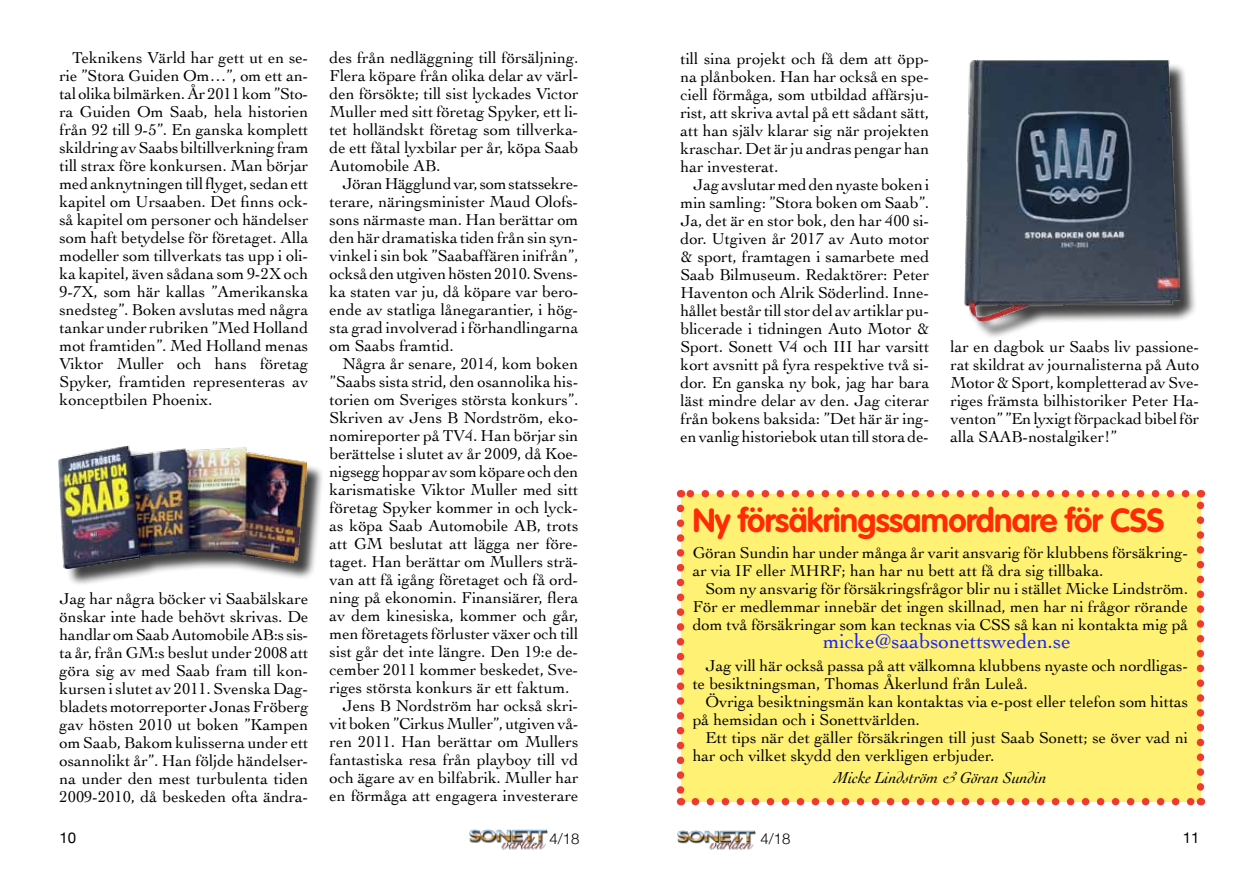
<style>
.page{position:relative;width:1259px;height:893px;background:#fff}
.page>*{position:absolute;margin:0;border:0;box-sizing:border-box;transform-origin:0 0}
.t1{font:700 33px "VAG Rounded";letter-spacing:-.02em;color:#ff2b06}
.t2{font:21px "Cochin";color:#1922fb}
.t3{font:16.5px/18px "Cochin";color:#000;text-align:justify}
.t4{font:italic 16.5px "Cochin";color:#000}
.t5{font:300 15px "Helvetica Neue";color:#000}
.t6{font:15px "Helvetica Neue";color:#000}
</style>
<div class="page">
<img style="left:469px;top:830px;width:78px;height:20px">
<img style="left:677px;top:830px;width:78px;height:20px">
<div style="left:61px;top:449px;width:263px;height:138px;background:#000;opacity:.75"></div>
<img style="left:58px;top:446px;width:248px;height:123px">
<div style="left:967px;top:63px;width:229px;height:276px;background:#000;opacity:.75"></div>
<img style="left:965px;top:60px;width:214px;height:262px">
<div style="left:680px;top:494px;width:520px;height:308px;background:#fff173"></div>
<svg style="left:695px;top:798px;width:498px;height:7px"></svg>
<svg style="left:688px;top:490px;width:497px;height:7px"></svg>
<svg style="left:677px;top:508px;width:7px;height:297px"></svg>
<svg style="left:1196px;top:490px;width:8px;height:297px"></svg>
<p class="t3" style="left:60px;top:48px;width:250px;text-indent:13px">Teknikens Värld har gett ut en se&shy;rie ”Stora Guiden Om…”, om ett an&shy;tal olika bilmärken. År 2011 kom ”Sto&shy;ra Guiden Om Saab, hela historien från 92 till 9-5”. En ganska komplett skildring av Saabs biltillverkning fram till strax före konkursen. Man börjar med anknytningen till flyget, sedan ett kapitel om Ursaaben. Det finns ock&shy;så kapitel om personer och händelser som haft betydelse för företaget. Alla modeller som tillverkats tas upp i oli&shy;ka kapitel, även sådana som 9-2X och 9-7X, som här kallas ”Amerikanska snedsteg”. Boken avslutas med några tankar under rubriken ”Med Holland mot framtiden”. Med Holland menas Viktor Muller och hans företag Spyker, framtiden representeras av konceptbilen Phoenix.</p>
<p class="t3" style="left:330px;top:48px;width:250px">des från nedläggning till försäljning.<br>Flera köpare från olika delar av värl&shy;den försökte; till sist lyckades Victor Muller med sitt företag Spyker, ett li&shy;tet holländskt företag som tillverka&shy;de ett fåtal lyxbilar per år, köpa Saab Automobile AB.</p>
<p class="t3" style="left:330px;top:174px;width:250px;text-indent:13px">Jöran Hägglund var, som statssekre&shy;terare, näringsminister Maud Olofs&shy;sons närmaste man. Han berättar om den här dramatiska tiden från sin syn&shy;vinkel i sin bok ”Saabaffären inifrån”, också den utgiven hösten 2010. Svens&shy;ka staten var ju, då köpare var bero&shy;ende av statliga lånegarantier, i hög&shy;sta grad involverad i förhandlingarna om Saabs framtid.</p>
<p class="t3" style="left:342px;top:354px;width:237px">Några år senare, 2014, kom boken</p>
<p class="t3" style="left:330px;top:372px;width:250px">”Saabs sista strid, den osannolika his-</p>
<p class="t3" style="left:330px;top:390px;width:250px">torien om Sveriges största konkurs”.</p>
<p class="t3" style="left:330px;top:408px;width:250px">Skriven av Jens B Nordström, eko-</p>
<p class="t3" style="left:330px;top:426px;width:250px">nomireporter på TV4. Han börjar sin</p>
<p class="t3" style="left:330px;top:444px;width:250px">berättelse i slutet av år 2009, då Koe-</p>
<p class="t3" style="left:330px;top:462px;width:250px">nigsegg hoppar av som köpare och den</p>
<p class="t3" style="left:330px;top:480px;width:250px">karismatiske Viktor Muller med sitt</p>
<p class="t3" style="left:330px;top:498px;width:250px">företag Spyker kommer in och lyck-</p>
<p class="t3" style="left:330px;top:516px;width:250px">as köpa Saab Automobile AB, trots</p>
<p class="t3" style="left:330px;top:534px;width:250px">att GM beslutat att lägga ner före-</p>
<p class="t3" style="left:330px;top:552px;width:250px">taget. Han berättar om Mullers strä-</p>
<p class="t3" style="left:330px;top:570px;width:250px">van att få igång företaget och få ord-</p>
<p class="t3" style="left:330px;top:588px;width:250px">ning på ekonomin. Finansiärer, flera</p>
<p class="t3" style="left:330px;top:606px;width:250px">av dem kinesiska, kommer och går,</p>
<p class="t3" style="left:330px;top:624px;width:250px">men företagets förluster växer och till</p>
<p class="t3" style="left:330px;top:642px;width:250px">sist går det inte längre. Den 19:e de-</p>
<p class="t3" style="left:330px;top:660px;width:250px">cember 2011 kommer beskedet, Sve-</p>
<p class="t3" style="left:330px;top:678px;width:241px">riges största konkurs är ett faktum.</p>
<p class="t3" style="left:342px;top:696px;width:237px">Jens B Nordström har också skri-</p>
<p class="t3" style="left:330px;top:714px;width:250px">vit boken ”Cirkus Muller”, utgiven vå-</p>
<p class="t3" style="left:330px;top:732px;width:250px">ren 2011. Han berättar om Mullers</p>
<p class="t3" style="left:330px;top:750px;width:250px">fantastiska resa från playboy till vd</p>
<p class="t3" style="left:330px;top:768px;width:250px">och ägare av en bilfabrik. Muller har</p>
<p class="t3" style="left:330px;top:786px;width:250px">en förmåga att engagera investerare</p>
<p class="t3" style="left:60px;top:589px;width:250px">Jag har några böcker vi Saabälskare önskar inte hade behövt skrivas. De handlar om Saab Automobile AB:s sis&shy;ta år, från GM:s beslut under 2008 att göra sig av med Saab fram till kon&shy;kursen i slutet av 2011. Svenska Dag&shy;bladets motorreporter Jonas Fröberg gav hösten 2010 ut boken ”Kampen om Saab, Bakom kulisserna under ett osannolikt år”. Han följde händelser&shy;na under den mest turbulenta tiden 2009-2010, då beskeden ofta ändra-</p>
<p class="t3" style="left:680px;top:49px;width:250px">till sina projekt och få dem att öpp&shy;na plånboken. Han har också en spe&shy;ciell förmåga, som utbildad affärsju&shy;rist, att skriva avtal på ett sådant sätt, att han själv klarar sig när projekten kraschar. Det är ju andras pengar han har investerat.</p>
<p class="t3" style="left:680px;top:175px;width:250px;text-indent:13px">Jag avslutar med den nyaste boken i min samling: ”Stora boken om Saab”.<br>Ja, det är en stor bok, den har 400 si&shy;dor. Utgiven år 2017 av Auto motor &amp; sport, framtagen i samarbete med Saab Bilmuseum. Redaktörer: Peter Haventon och Alrik Söderlind. Inne&shy;hållet består till stor del av artiklar pu&shy;blicerade i tidningen Auto Motor &amp; Sport. Sonett V4 och III har varsitt kort avsnitt på fyra respektive två si&shy;dor. En ganska ny bok, jag har bara läst mindre delar av den. Jag citerar från bokens baksida: ”Det här är ing&shy;en vanlig historiebok utan till stora de-</p>
<p class="t3" style="left:950px;top:337px;width:250px">lar en dagbok ur Saabs liv passione&shy;rat skildrat av journalisterna på Auto Motor &amp; Sport, kompletterad av Sve&shy;riges främsta bilhistoriker Peter Ha&shy;venton” ”En lyxigt förpackad bibel för alla SAAB-nostalgiker!”</p>
<h1 class="t1" style="left:693px;top:501px;width:473px">Ny försäkringssamordnare för CSS</h1>
<p class="t3" style="left:693px;top:543px;width:497px">Göran Sundin har under många år varit ansvarig för klubbens försäkring&shy;ar via IF eller MHRF; han har nu bett att få dra sig tillbaka.</p>
<p class="t3" style="left:693px;top:579px;width:497px;text-indent:13px">Som ny ansvarig för försäkringsfrågor blir nu i stället Micke Lindström.<br>För er medlemmar innebär det ingen skillnad, men har ni frågor rörande dom två försäkringar som kan tecknas via CSS så kan ni kontakta mig på</p>
<p class="t2" style="left:823px;top:627px;width:249px">micke@saabsonettsweden.se</p>
<p class="t3" style="left:693px;top:655px;width:497px;text-indent:13px">Jag vill här också passa på att välkomna klubbens nyaste och nordligas&shy;te besiktningsman, Thomas Åkerlund från Luleå.</p>
<p class="t3" style="left:693px;top:691px;width:497px;text-indent:13px">Övriga besiktningsmän kan kontaktas via e-post eller telefon som hittas på hemsidan och i Sonettvärlden.</p>
<p class="t3" style="left:693px;top:727px;width:497px;text-indent:13px">Ett tips när det gäller försäkringen till just Saab Sonett; se över vad ni har och vilket skydd den verkligen erbjuder.</p>
<p class="t4" style="left:834px;top:766px;width:214px">Micke Lindström &amp; Göran Sundin</p>
<p class="t6" style="left:60px;top:827px;width:18px">10</p>
<p class="t5" style="left:549px;top:827px;width:32px">4/18</p>
<p class="t5" style="left:760px;top:827px;width:32px">4/18</p>
<p class="t6" style="left:1182px;top:827px;width:18px">11</p>
</div>
